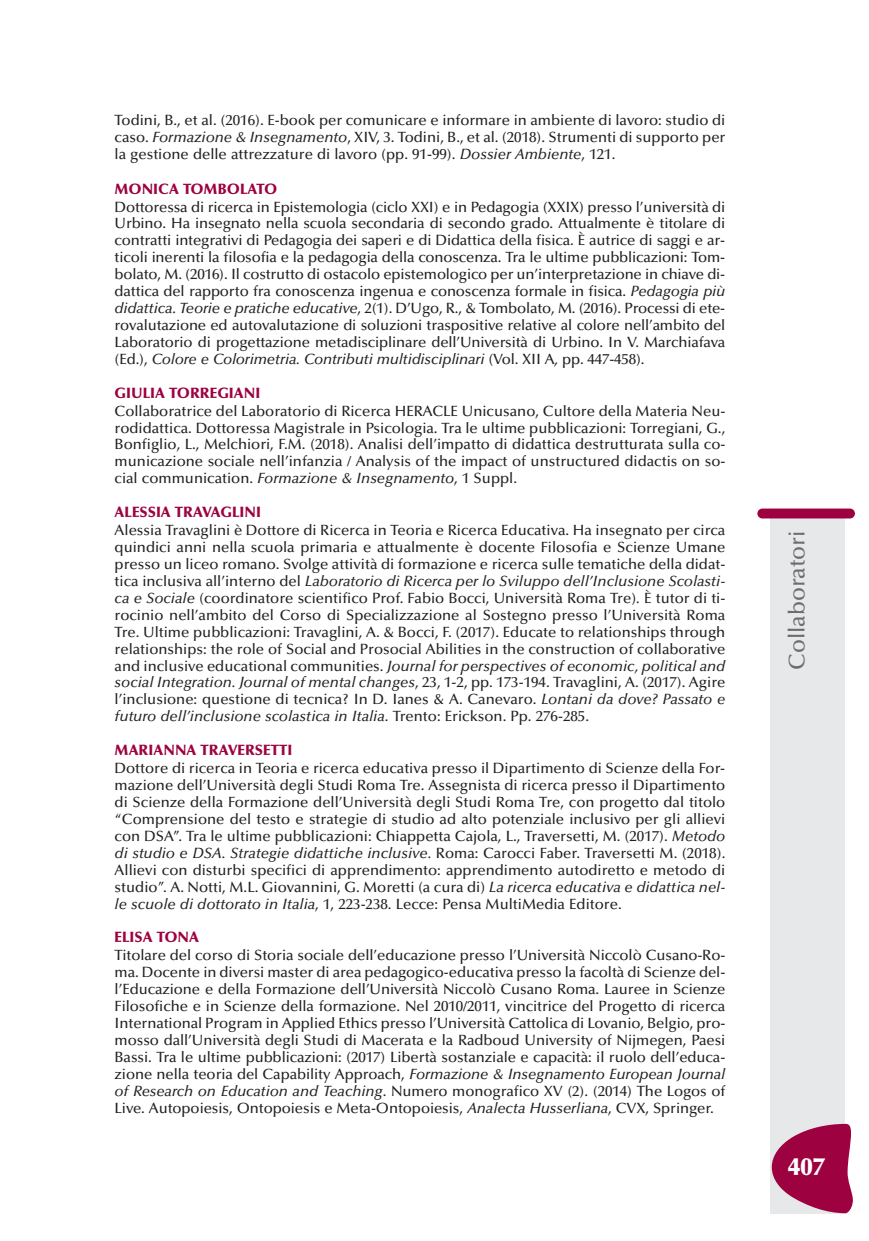
<style>
.page{position:relative;width:869px;height:1241px;background:#fff}
.page>*{position:absolute;margin:0;border:0;box-sizing:border-box;transform-origin:0 0}
.t1{font:900 24.5px "Optima";color:#fff}
.t2{font:500 22.75px "Optima";color:#6c6d70}
.t3{font:500 14.88px/17px "Optima";color:#231f20;text-align:justify}
.t4{font:900 14.88px "Optima";color:#9d0140}
.s1{font-style:italic}
</style>
<div class="page">
<div style="left:770px;top:516px;width:74px;height:697px;background:#e7e8e9"></div>
<div style="left:757px;top:508px;width:97px;height:10px;background:#9d0140;border-radius:5px"></div>
<svg style="left:771px;top:1123px;width:82px;height:89px"></svg>
<p class="t3" style="left:115px;top:113px;width:612px">Todini, B., et al. (2016). E-book per comunicare e informare in ambiente di lavoro: studio di caso. <span class="s1">Formazione &amp; Insegnamento</span>, XIV, 3. Todini, B., et al. (2018). Strumenti di supporto per la gestione delle attrezzature di lavoro (pp. 91-99). <span class="s1">Dossier Ambiente</span>, 121.</p>
<p class="t4" style="left:115px;top:183px;width:164px">MONICA TOMBOLATO</p>
<p class="t3" style="left:115px;top:199px;width:612px">Dottoressa di ricerca in Epistemologia (ciclo XXI) e in Pedagogia (XXIX) presso l’università di Urbino. Ha insegnato nella scuola secondaria di secondo grado. Attualmente è titolare di contratti integrativi di Pedagogia dei saperi e di Didattica della fisica. È autrice di saggi e ar&shy;ticoli inerenti la filosofia e la pedagogia della conoscenza. Tra le ultime pubblicazioni: Tom&shy;bolato, M. (2016). Il costrutto di ostacolo epistemologico per un’interpretazione in chiave di&shy;dattica del rapporto fra conoscenza ingenua e conoscenza formale in fisica. <span class="s1">Pedagogia più didattica. Teorie e pratiche educative</span>, 2(1). D’Ugo, R., &amp; Tombolato, M. (2016). Processi di ete&shy;rovalutazione ed autovalutazione di soluzioni traspositive relative al colore nell’ambito del Laboratorio di progettazione metadisciplinare dell’Università di Urbino. In V. Marchiafava (Ed.), <span class="s1">Colore e Colorimetria. Contributi multidisciplinari</span> (Vol. XII A<span class="s1">,</span> pp. 447-458).</p>
<p class="t4" style="left:115px;top:387px;width:147px">GIULIA TORREGIANI</p>
<p class="t3" style="left:115px;top:403px;width:612px">Collaboratrice del Laboratorio di Ricerca HERACLE Unicusano, Cultore della Materia Neu&shy;rodidattica. Dottoressa Magistrale in Psicologia. Tra le ultime pubblicazioni: Torregiani, G., Bonfiglio, L., Melchiori, F.M. (2018). Analisi dell’impatto di didattica destrutturata sulla co&shy;municazione sociale nell’infanzia / Analysis of the impact of unstructured didactis on so&shy;cial communication. <span class="s1">Formazione &amp; Insegnamento</span>, 1 Suppl.</p>
<p class="t4" style="left:115px;top:506px;width:148px">ALESSIA TRAVAGLINI</p>
<p class="t3" style="left:115px;top:523px;width:612px">Alessia Travaglini è Dottore di Ricerca in Teoria e Ricerca Educativa. Ha insegnato per circa quindici anni nella scuola primaria e attualmente è docente Filosofia e Scienze Umane presso un liceo romano. Svolge attività di formazione e ricerca sulle tematiche della didat&shy;tica inclusiva all’interno del <span class="s1">Laboratorio di Ricerca per lo Sviluppo dell’Inclusione Scolasti&shy;ca e Sociale</span> (coordinatore scientifico Prof. Fabio Bocci, Università Roma Tre)<span class="s1">.</span> È tutor di ti&shy;rocinio nell’ambito del Corso di Specializzazione al Sostegno presso l’Università Roma Tre. Ultime pubblicazioni: Travaglini, A. &amp; Bocci, F. (2017). Educate to relationships through relationships: the role of Social and Prosocial Abilities in the construction of collaborative and inclusive educational communities. <span class="s1">Journal for perspectives of economic, political and social Integration. Journal of mental changes</span>, 23, 1-2, pp. 173-194. Travaglini, A. (2017). Agire l’inclusione: questione di tecnica? In D. Ianes &amp; A. Canevaro. <span class="s1">Lontani da dove? Passato e futuro dell’inclusione scolastica in Italia</span>. Trento: Erickson. Pp. 276-285.</p>
<p class="t4" style="left:115px;top:744px;width:179px">MARIANNA TRAVERSETTI</p>
<p class="t3" style="left:115px;top:760px;width:612px">Dottore di ricerca in Teoria e ricerca educativa presso il Dipartimento di Scienze della For&shy;mazione dell’Università degli Studi Roma Tre. Assegnista di ricerca presso il Dipartimento di Scienze della Formazione dell’Università degli Studi Roma Tre, con progetto dal titolo “Comprensione del testo e strategie di studio ad alto potenziale inclusivo per gli allievi con DSA”. Tra le ultime pubblicazioni: Chiappetta Cajola, L., Traversetti, M. (2017). <span class="s1">Metodo di studio e DSA. Strategie didattiche inclusive.</span> Roma: Carocci Faber. Traversetti M. (2018).<br>Allievi con disturbi specifici di apprendimento: apprendimento autodiretto e metodo di studio”. A. Notti, M.L. Giovannini, G. Moretti (a cura di) <span class="s1">La ricerca educativa e didattica nel&shy;le scuole di dottorato in Italia</span>, 1, 223-238. Lecce: Pensa MultiMedia Editore.</p>
<p class="t4" style="left:115px;top:931px;width:86px">ELISA TONA</p>
<p class="t3" style="left:114px;top:947px;width:612px">Titolare del corso di Storia sociale dell’educazione presso l’Università Niccolò Cusano-Ro&shy;ma. Docente in diversi master di area pedagogico-educativa presso la facoltà di Scienze del&shy;l’Educazione e della Formazione dell’Università Niccolò Cusano Roma. Lauree in Scienze Filosofiche e in Scienze della formazione. Nel 2010/2011, vincitrice del Progetto di ricerca International Program in Applied Ethics presso l’Università Cattolica di Lovanio, Belgio, pro&shy;mosso dall’Università degli Studi di Macerata e la Radboud University of Nijmegen, Paesi Bassi. Tra le ultime pubblicazioni: (2017) Libertà sostanziale e capacità: il ruolo dell’educa&shy;zione nella teoria del Capability Approach, <span class="s1">Formazione &amp; Insegnamento European Journal of Research on Education and Teaching</span>. Numero monografico XV (2). (2014) The Logos of Live. Autopoiesis, Ontopoiesis e Meta-Ontopoiesis, <span class="s1">Analecta Husserliana</span>, CVX, Springer.</p>
<h2 class="t2" style="left:787px;top:669px;width:141px;rotate:-90deg">Collaboratori</h2>
<h1 class="t1" style="left:787px;top:1156px;width:38px">407</h1>
</div>
